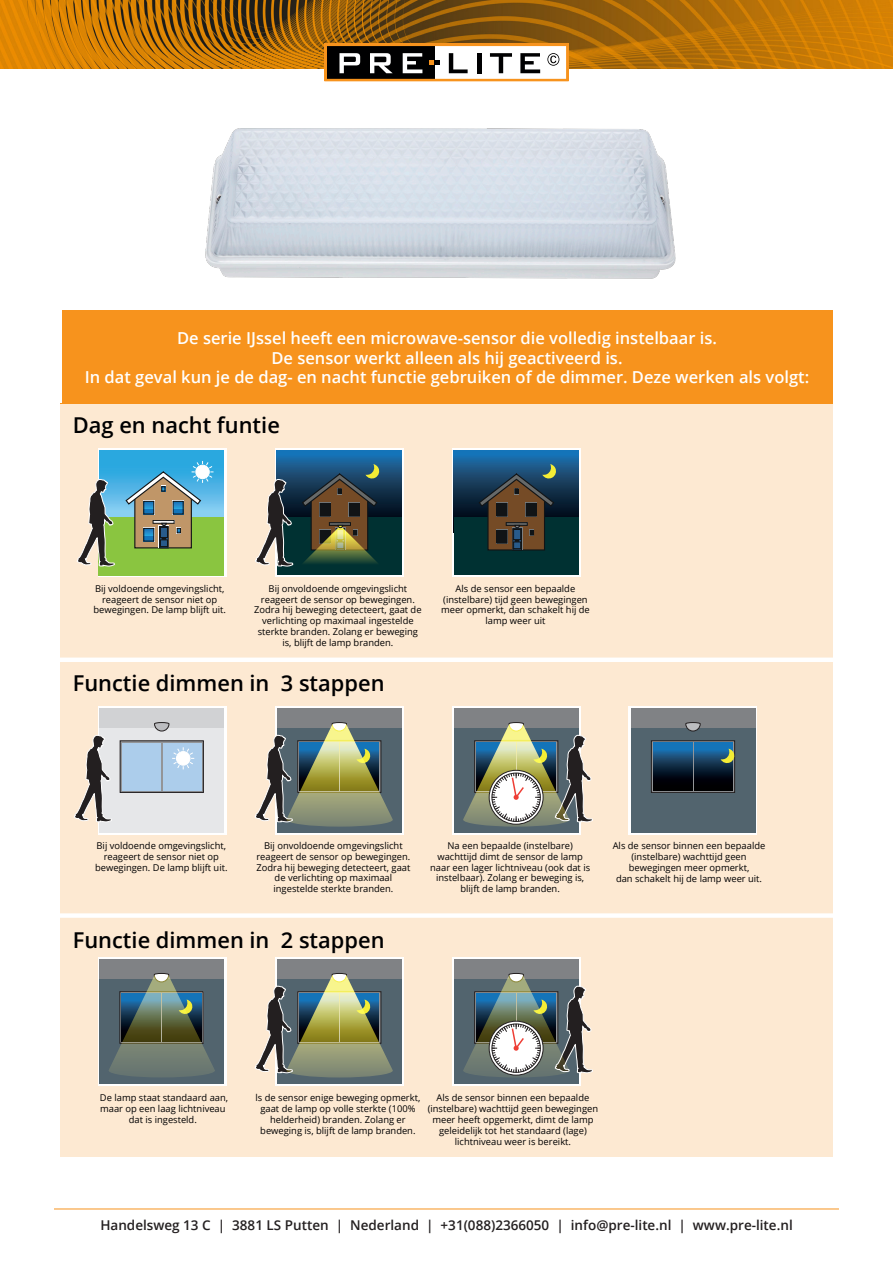
<style>
.page{position:relative;width:893px;height:1263px;background:#fff}
.page>*{position:absolute;margin:0;border:0;box-sizing:border-box;transform-origin:0 0}
.t1{font:600 21.9px "Open Sans";color:#000001}
.t2{font:600 17.1px "Open Sans";color:#fff}
.t3{font:600 16.5px/19.8px "Open Sans";color:#fff;text-align:center}
.t4{font:600 13.5px "Open Sans";color:#231f20}
.t5{font:9.3px/10.9px "Open Sans";color:#000001;text-align:center}
</style>
<div class="page">
<img style="left:0;top:0;width:893px;height:69px">
<svg style="left:324px;top:44px;width:245px;height:37px"></svg>
<hr style="left:54px;top:1208px;width:785px;height:1px;background:#f7931d">
<div style="left:60px;top:404px;width:773px;height:753px;background:#fde9d2"></div>
<svg style="left:98px;top:449px;width:128px;height:128px"></svg>
<div style="left:452px;top:449px;width:128px;height:128px;background:linear-gradient(to right,#fff,#fff)"></div>
<div style="left:98px;top:707px;width:128px;height:128px;background:linear-gradient(to right,#fff,#fff)"></div>
<div style="left:275px;top:707px;width:128px;height:128px;background:linear-gradient(to right,#fff,#fff)"></div>
<div style="left:452px;top:707px;width:128px;height:128px;background:linear-gradient(to right,#fff,#fff)"></div>
<svg style="left:629px;top:707px;width:128px;height:128px"></svg>
<div style="left:98px;top:958px;width:128px;height:128px;background:linear-gradient(to right,#fff,#fff)"></div>
<div style="left:275px;top:958px;width:128px;height:128px;background:linear-gradient(to right,#fff,#fff)"></div>
<div style="left:452px;top:958px;width:128px;height:128px;background:linear-gradient(to right,#fff,#fff)"></div>
<svg style="left:277px;top:450px;width:125px;height:67px;background:#166098"></svg>
<svg style="left:99px;top:450px;width:125px;height:67px;background:#3baee2"></svg>
<div style="left:277px;top:517px;width:125px;height:58px;background:#003132"></div>
<svg style="left:454px;top:450px;width:125px;height:67px;background:#144a75"></svg>
<div style="left:454px;top:517px;width:125px;height:58px;background:#003132"></div>
<svg style="left:478px;top:464px;width:79px;height:87px;background:#3b403d"></svg>
<div style="left:99px;top:517px;width:125px;height:58px;background:#8ac540"></div>
<div style="left:99px;top:709px;width:125px;height:36px;background:#d1d2d4"></div>
<div style="left:99px;top:728px;width:125px;height:104px;background:#e6e7e9"></div>
<svg style="left:154px;top:722px;width:16px;height:9px"></svg>
<svg style="left:125px;top:461px;width:89px;height:88px;background:#7aa096"></svg>
<svg style="left:76px;top:478px;width:40px;height:89px"></svg>
<svg style="left:74px;top:734px;width:38px;height:89px"></svg>
<svg style="left:255px;top:464px;width:138px;height:113px"></svg>
<div style="left:120px;top:741px;width:83px;height:51px;background:linear-gradient(to bottom,#939598,#939598)"></div>
<div style="left:120px;top:740px;width:84px;height:53px;border:1px solid #231f20"></div>
<div style="left:122px;top:743px;width:39px;height:47px;background:#accdeb"></div>
<div style="left:163px;top:743px;width:38px;height:47px;background:#accdeb"></div>
<svg style="left:172px;top:747px;width:22px;height:22px"></svg>
<div style="left:277px;top:709px;width:125px;height:36px;background:#808285"></div>
<div style="left:277px;top:728px;width:125px;height:104px;background:#52646e"></div>
<div style="left:454px;top:709px;width:125px;height:36px;background:#808285"></div>
<div style="left:454px;top:728px;width:125px;height:104px;background:#52646e"></div>
<div style="left:630px;top:709px;width:125px;height:36px;background:#808285"></div>
<div style="left:630px;top:728px;width:125px;height:104px;background:#52646e"></div>
<svg style="left:685px;top:722px;width:16px;height:9px"></svg>
<div style="left:651px;top:741px;width:84px;height:51px;background:linear-gradient(to bottom,#939598,#939598)"></div>
<div style="left:651px;top:740px;width:84px;height:53px;border:1px solid #231f20"></div>
<svg style="left:653px;top:743px;width:39px;height:47px;background:#0d314f"></svg>
<svg style="left:694px;top:743px;width:39px;height:47px;background:#0b2d4a"></svg>
<svg style="left:721px;top:749px;width:14px;height:15px"></svg>
<svg style="left:255px;top:722px;width:138px;height:105px"></svg>
<svg style="left:463px;top:722px;width:130px;height:105px"></svg>
<div style="left:277px;top:959px;width:125px;height:37px;background:#808285"></div>
<div style="left:277px;top:979px;width:125px;height:104px;background:#52646e"></div>
<div style="left:454px;top:959px;width:125px;height:37px;background:#808285"></div>
<div style="left:454px;top:979px;width:125px;height:104px;background:#52646e"></div>
<svg style="left:254px;top:973px;width:139px;height:104px"></svg>
<div style="left:99px;top:959px;width:125px;height:37px;background:#808285"></div>
<div style="left:99px;top:979px;width:125px;height:104px;background:#52646e"></div>
<svg style="left:109px;top:973px;width:106px;height:104px"></svg>
<svg style="left:463px;top:973px;width:130px;height:104px"></svg>
<div style="left:59px;top:657px;width:775px;height:5px;background:#fff"></div>
<div style="left:59px;top:913px;width:775px;height:5px;background:#fff"></div>
<img style="left:205px;top:128px;width:471px;height:151px">
<div style="left:62px;top:310px;width:770px;height:94px;background:#f7931d"></div>
<p class="t2" style="left:147px;top:322px;width:601px">De LED-verlichting heeft een microwave-sensor die volledig instelbaar is.</p>
<p class="t2" style="left:250px;top:363px;width:395px">gebruiken of de dimmer. Deze werken als volgt:</p>
<p class="t3" style="left:177px;top:327px;width:541px">De serie IJssel heeft een microwave-sensor die volledig instelbaar is.<br>De sensor werkt alleen als hij geactiveerd is.</p>
<p class="t3" style="left:85px;top:367px;width:726px">In dat geval kun je de dag- en nacht functie gebruiken of de dimmer. Deze werken als volgt:</p>
<p class="t1" style="left:73px;top:410px;width:209px">Dag en nacht funtie</p>
<p class="t5" style="left:93px;top:582px;width:134px">Bij voldoende omgevingslicht, reageert de sensor niet op bewegingen. De lamp blijft uit.</p>
<p class="t5" style="left:254px;top:582px;width:169px">Bij onvoldoende omgevingslicht reageert de sensor op bewegingen.<br>Zodra hij beweging detecteert, gaat de verlichting op maximaal ingestelde sterkte branden. Zolang er beweging is, blijft de lamp branden.</p>
<p class="t5" style="left:441px;top:582px;width:150px">Als de sensor een bepaalde (instelbare) tijd geen bewegingen meer opmerkt, dan schakelt hij de lamp weer uit</p>
<p class="t1" style="left:73px;top:668px;width:313px">Functie dimmen in 3 stappen</p>
<p class="t5" style="left:95px;top:839px;width:134px">Bij voldoende omgevingslicht, reageert de sensor niet op bewegingen. De lamp blijft uit.</p>
<p class="t5" style="left:256px;top:840px;width:155px">Bij onvoldoende omgevingslicht reageert de sensor op bewegingen.<br>Zodra hij beweging detecteert, gaat de verlichting op maximaal ingestelde sterkte branden.</p>
<p class="t5" style="left:430px;top:840px;width:161px">Na een bepaalde (instelbare) wachttijd dimt de sensor de lamp naar een lager lichtniveau (ook dat is instelbaar). Zolang er beweging is, blijft de lamp branden.</p>
<p class="t1" style="left:73px;top:925px;width:313px">Functie dimmen in 2 stappen</p>
<p class="t5" style="left:613px;top:840px;width:154px">Als de sensor binnen een bepaalde (instelbare) wachttijd geen bewegingen meer opmerkt,<br>dan schakelt hij de lamp weer uit.</p>
<p class="t5" style="left:100px;top:1092px;width:130px">De lamp staat standaard aan, maar op een laag lichtniveau dat is ingesteld.</p>
<p class="t5" style="left:256px;top:1092px;width:166px">ls de sensor enige beweging opmerkt, gaat de lamp op volle sterkte (100% helderheid) branden. Zolang er beweging is, blijft de lamp branden.</p>
<p class="t5" style="left:428px;top:1092px;width:172px">Als de sensor binnen een bepaalde (instelbare) wachttijd geen bewegingen meer heeft opgemerkt, dimt de lamp geleidelijk tot het standaard (lage) lichtniveau weer is bereikt.</p>
<h3 class="t4" style="left:100px;top:1216px;width:694px">Handelsweg 13 C | 3881 LS Putten | Nederland | +31(088)2366050 | info@pre-lite.nl | www.pre-lite.nl</h3>
</div>
